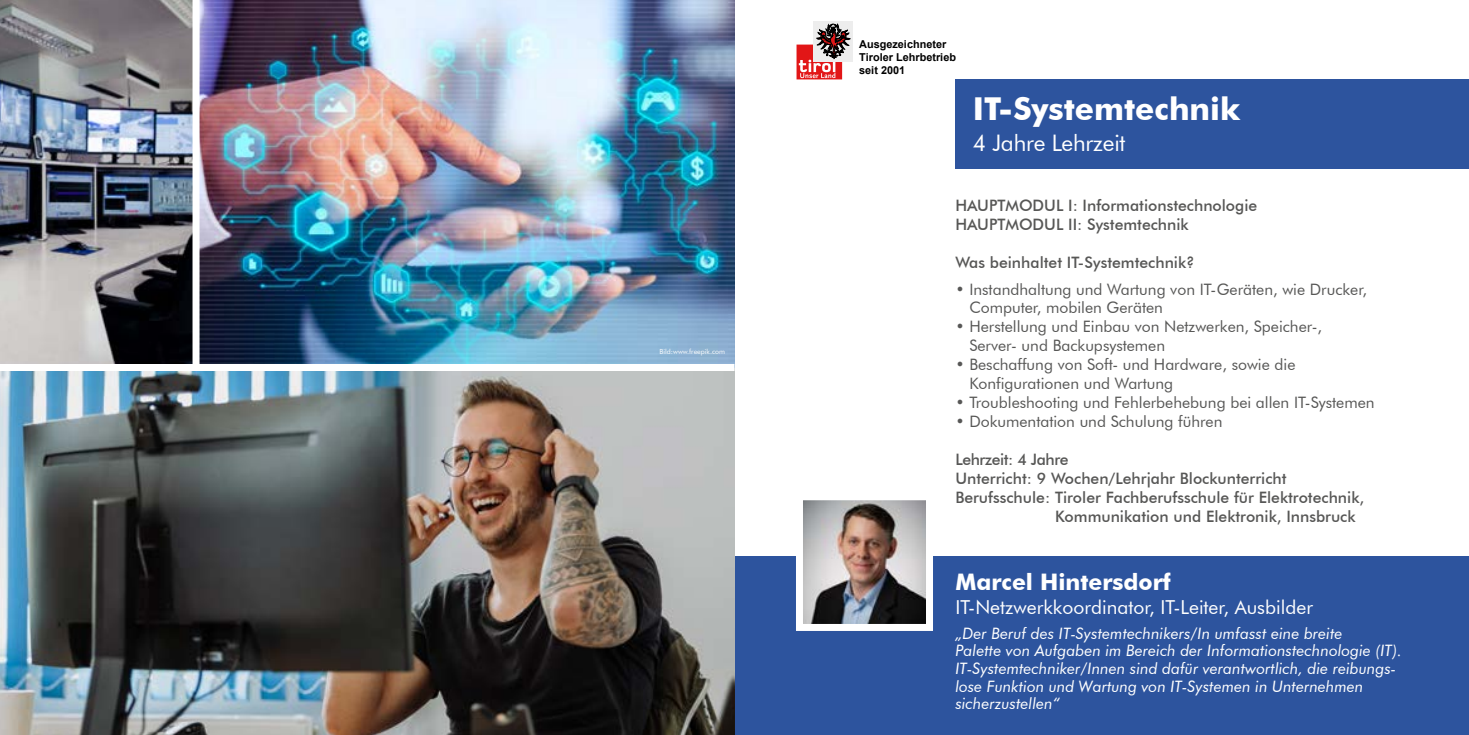
<style>
.page{position:relative;width:1469px;height:735px;background:#fff}
.page>*{position:absolute;margin:0;border:0;box-sizing:border-box;transform-origin:0 0}
.t1{font:700 31.5px "Futura BT";color:#fff}
.t2{font:700 22.75px "Futura BT";color:#fff}
.t3{font:22.75px "Futura BT";letter-spacing:-.01em;color:#fff}
.t4{font:19.25px "Futura BT";color:#fff}
.t5{font:15.75px/18.9px "Futura BT";color:#575756}
.t6{font:italic 15.75px/17.5px "Futura BT";color:#fff}
.t7{font:500 15.75px/18.9px "Futura BT";color:#575756}
.t8{font:500 15.75px "Futura BT";letter-spacing:-.025em;color:#575756}
.t9{font:700 10.85px/13.3px "Arial";color:#000}
.t10{font:7px "Futura BT";color:#fff}
</style>
<div class="page">
<div style="left:734px;top:556px;width:734px;height:178px;background:#2d549e"></div>
<div style="left:955px;top:79px;width:513px;height:90px;background:#2d549e"></div>
<div style="left:813px;top:21px;width:40px;height:40px;background:#ededed"></div>
<svg style="left:796px;top:23px;width:54px;height:56px"></svg>
<img style="left:796px;top:500px;width:137px;height:131px">
<img style="left:0;top:0;width:734px;height:734px">
<div style="left:0;top:364px;width:734px;height:7px;background:#fff"></div>
<div style="left:192px;top:0;width:7px;height:369px;background:#fff"></div>
<p class="t10" style="left:659px;top:347px;width:67px">Bild:www.freepik.com</p>
<p class="t9" style="left:859px;top:38px;width:98px">Ausgezeichneter<br>Tiroler Lehrbetrieb seit 2001</p>
<h1 class="t1" style="left:972px;top:89px;width:269px">IT-Systemtechnik</h1>
<h2 class="t3" style="left:972px;top:129px;width:154px">4 Jahre Lehrzeit</h2>
<p class="t7" style="left:955px;top:196px;width:303px">HAUPTMODUL I: Informationstechnologie<br>HAUPTMODUL II: Systemtechnik</p>
<p class="t7" style="left:955px;top:253px;width:241px">Was beinhaltet IT-Systemtechnik?</p>
<p class="t5" style="left:969px;top:279px;width:399px;text-indent:-14px">• Instandhaltung und Wartung von IT-Geräten, wie Drucker,<br>Computer, mobilen Geräten</p>
<p class="t5" style="left:969px;top:317px;width:354px;text-indent:-14px">• Herstellung und Einbau von Netzwerken, Speicher-,<br>Server- und Backupsystemen</p>
<p class="t5" style="left:969px;top:355px;width:327px;text-indent:-14px">• Beschaffung von Soft- und Hardware, sowie die<br>Konfigurationen und Wartung</p>
<p class="t5" style="left:955px;top:392px;width:421px">• Troubleshooting und Fehlerbehebung bei allen IT-Systemen</p>
<p class="t5" style="left:955px;top:411px;width:269px">• Dokumentation und Schulung führen</p>
<p class="t8" style="left:955px;top:449px;width:115px">Lehrzeit: 4 Jahre</p>
<p class="t7" style="left:955px;top:468px;width:333px">Unterricht: 9 Wochen/Lehrjahr Blockunterricht</p>
<p class="t7" style="left:955px;top:487px;width:410px">Berufsschule: Tiroler Fachberufsschule für Elektrotechnik,</p>
<p class="t7" style="left:1055px;top:506px;width:302px">Kommunikation und Elektronik, Innsbruck</p>
<h2 class="t2" style="left:955px;top:567px;width:217px">Marcel Hintersdorf</h2>
<p class="t4" style="left:955px;top:595px;width:359px">IT-Netzwerkkoordinator, IT-Leiter, Ausbilder</p>
<p class="t6" style="left:955px;top:624px;width:448px">„Der Beruf des IT-Systemtechnikers/In umfasst eine breite<br>Palette von Aufgaben im Bereich der Informationstechnologie (IT).<br>IT-Systemtechniker/Innen sind dafür verantwortlich, die reibungs&shy;lose Funktion und Wartung von IT-Systemen in Unternehmen sicherzustellen“</p>
</div>
